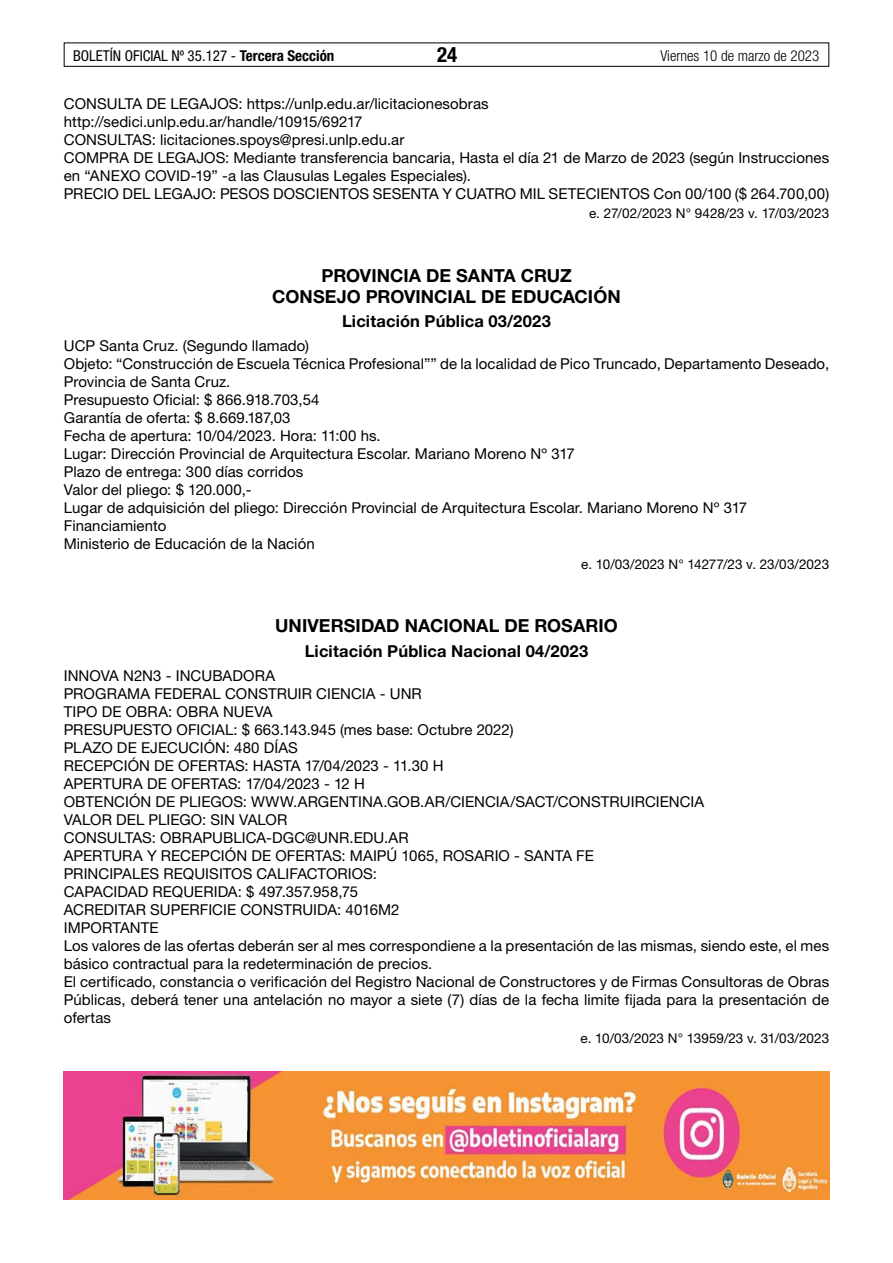
<style>
.page{position:relative;width:893px;height:1263px;background:#fff}
.page>*{position:absolute;margin:0;border:0;box-sizing:border-box;transform-origin:0 0}
.t1{font:700 condensed 21px "Helvetica Neue LT Std";color:#000}
.t2{font:700 18px/21px "Helvetica Neue LT Std";color:#000}
.t3{font:700 16.5px "Helvetica Neue LT Std";letter-spacing:.01em;color:#000}
.t4{font:15px/18px "Helvetica Neue LT Std";letter-spacing:.005em;color:#000}
.t5{font:condensed 15px "Helvetica Neue LT Std";color:#000}
.t6{font:300 condensed 15px "Helvetica Neue LT Std";color:#000}
.t7{font:13.5px "Helvetica Neue LT Std";letter-spacing:-.005em;color:#000}
.s1{font-weight:700}
.s2{color:#fff}
</style>
<div class="page">
<div style="left:64px;top:43px;width:765px;height:24px;border:1px solid #000"></div>
<img style="left:64px;top:1072px;width:765px;height:127px">
<p class="t5" style="left:73px;top:47px;width:263px">BOLETÍN OFICIAL Nº 35.127 - <span class="s1">Tercera Sección</span></p>
<h1 class="t1" style="left:437px;top:42px;width:22px">24</h1>
<p class="t6" style="left:660px;top:47px;width:160px">Viernes 10 de marzo de 2023</p>
<p class="t4" style="left:64px;top:94px;width:767px">CONSULTA DE LEGAJOS: https://unlp.edu.ar/licitacionesobras<br>http://sedici.unlp.edu.ar/handle/10915/69217<br>CONSULTAS: licitaciones.spoys@presi.unlp.edu.ar<br>COMPRA DE LEGAJOS: Mediante transferencia bancaria, Hasta el día 21 de Marzo de 2023 (según Instrucciones en “ANEXO COVID-19” -a las Clausulas Legales Especiales).<br>PRECIO DEL LEGAJO: PESOS DOSCIENTOS SESENTA Y CUATRO MIL SETECIENTOS Con 00/100 ($ 264.700,00)</p>
<p class="t7" style="left:589px;top:205px;width:242px">e. 27/02/2023 N° 9428/23 v. 17/03/2023</p>
<p class="t2" style="left:272px;top:264px;width:350px;text-indent:49px">PROVINCIA DE SANTA CRUZ <span class="s2">-<br></span>CONSEJO PROVINCIAL DE EDUCACIÓN</p>
<p class="t3" style="left:342px;top:311px;width:210px">Licitación Pública 03/2023</p>
<p class="t4" style="left:64px;top:337px;width:767px">UCP Santa Cruz. (Segundo llamado)<br>Objeto: “Construcción de Escuela Técnica Profesional”” de la localidad de Pico Truncado, Departamento Deseado, Provincia de Santa Cruz.<br>Presupuesto Oficial: $ 866.918.703,54<br>Garantía de oferta: $ 8.669.187,03<br>Fecha de apertura: 10/04/2023. Hora: 11:00 hs.<br>Lugar: Dirección Provincial de Arquitectura Escolar. Mariano Moreno Nº 317<br>Plazo de entrega: 300 días corridos<br>Valor del pliego: $ 120.000,-<br>Lugar de adquisición del pliego: Dirección Provincial de Arquitectura Escolar. Mariano Moreno Nº 317<br>Financiamiento<br>Ministerio de Educación de la Nación</p>
<p class="t7" style="left:581px;top:556px;width:249px">e. 10/03/2023 N° 14277/23 v. 23/03/2023</p>
<p class="t2" style="left:275px;top:615px;width:344px">UNIVERSIDAD NACIONAL DE ROSARIO</p>
<p class="t3" style="left:305px;top:641px;width:285px">Licitación Pública Nacional 04/2023</p>
<p class="t4" style="left:64px;top:667px;width:767px">INNOVA N2N3 - INCUBADORA<br>PROGRAMA FEDERAL CONSTRUIR CIENCIA - UNR<br>TIPO DE OBRA: OBRA NUEVA<br>PRESUPUESTO OFICIAL: $ 663.143.945 (mes base: Octubre 2022)<br>PLAZO DE EJECUCIÓN: 480 DÍAS<br>RECEPCIÓN DE OFERTAS: HASTA 17/04/2023 - 11.30 H<br>APERTURA DE OFERTAS: 17/04/2023 - 12 H<br>OBTENCIÓN DE PLIEGOS: WWW.ARGENTINA.GOB.AR/CIENCIA/SACT/CONSTRUIRCIENCIA<br>VALOR DEL PLIEGO: SIN VALOR<br>CONSULTAS: OBRAPUBLICA-DGC@UNR.EDU.AR<br>APERTURA Y RECEPCIÓN DE OFERTAS: MAIPÚ 1065, ROSARIO - SANTA FE<br>PRINCIPALES REQUISITOS CALIFACTORIOS:<br>CAPACIDAD REQUERIDA: $ 497.357.958,75<br>ACREDITAR SUPERFICIE CONSTRUIDA: 4016M2<br>IMPORTANTE<br>Los valores de las ofertas deberán ser al mes correspondiene a la presentación de las mismas, siendo este, el mes básico contractual para la redeterminación de precios.<br>El certificado, constancia o verificación del Registro Nacional de Constructores y de Firmas Consultoras de Obras Públicas, deberá tener una antelación no mayor a siete (7) días de la fecha limite fijada para la presentación de ofertas</p>
<p class="t7" style="left:581px;top:1030px;width:250px">e. 10/03/2023 N° 13959/23 v. 31/03/2023</p>
</div>
